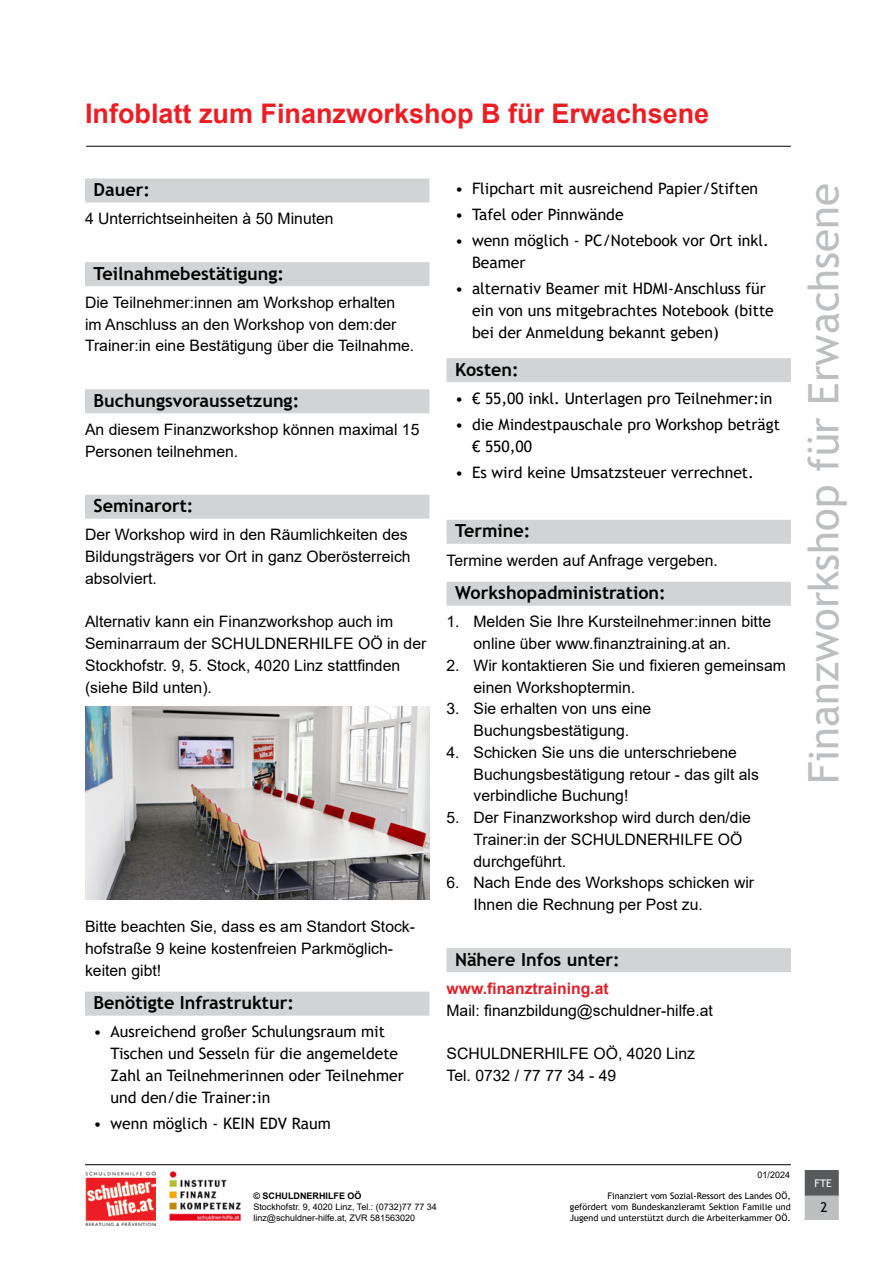
<style>
.page{position:relative;width:893px;height:1263px;background:#fff}
.page>*{position:absolute;margin:0;border:0;box-sizing:border-box;transform-origin:0 0}
.t1{font:42px "Trebuchet MS";color:#bcbec0}
.t2{font:700 27px "Arial";color:#ed1d24}
.headline_balken_20_grau{font:700 18px "Trebuchet MS";color:#000}
.lt_Lauftext_10_5{font:15.75px/21.8px "Arial";color:#000}
.t3{font:15.75px/21.8px "Trebuchet MS";color:#000}
.lt_Lauftext_10_5-2{font:700 15.75px "Arial";color:#e31f27}
.t4{font:13.5px "Trebuchet MS";color:#000}
.t5{font:10.5px "Trebuchet MS";color:#fff}
.t6{font:9px/10.8px "Trebuchet MS";color:#000;text-align:justify}
.t7{font:9px/10.8px "Arial";color:#000}
.t8{font:700 9px "Arial";color:#000}
</style>
<div class="page">
<div style="left:805px;top:1194px;width:34px;height:26px;background:#bcbec0;border:2px solid #bcbec0"></div>
<div style="left:805px;top:1170px;width:34px;height:25px;background:#58595b"></div>
<img style="left:85px;top:1171px;width:70px;height:54px">
<hr style="left:86px;top:146px;width:705px;height:1px;background:#000">
<hr style="left:85px;top:1164px;width:706px;height:1px;background:#000">
<img style="left:169px;top:1171px;width:72px;height:50px">
<div style="left:446px;top:358px;width:345px;height:24px;background:#d1d3d4"></div>
<div style="left:446px;top:520px;width:345px;height:24px;background:#d1d3d4"></div>
<div style="left:446px;top:582px;width:345px;height:24px;background:#d1d3d4"></div>
<div style="left:446px;top:948px;width:345px;height:24px;background:#d1d3d4"></div>
<div style="left:85px;top:178px;width:344px;height:24px;background:#d1d3d4"></div>
<div style="left:85px;top:262px;width:344px;height:24px;background:#d1d3d4"></div>
<div style="left:85px;top:389px;width:344px;height:24px;background:#d1d3d4"></div>
<div style="left:85px;top:495px;width:344px;height:24px;background:#d1d3d4"></div>
<div style="left:85px;top:992px;width:344px;height:24px;background:#d1d3d4"></div>
<img style="left:85px;top:706px;width:344px;height:194px">
<h2 class="t2" style="left:85px;top:95px;width:626px">Infoblatt zum Finanzworkshop B für Erwachsene</h2>
<h3 class="headline_balken_20_grau" style="left:94px;top:178px;width:58px">Dauer:</h3>
<p class="lt_Lauftext_10_5" style="left:85px;top:208px;width:250px">4 Unterrichtseinheiten à 50 Minuten</p>
<h3 class="headline_balken_20_grau" style="left:94px;top:262px;width:192px">Teilnahmebestätigung:</h3>
<p class="lt_Lauftext_10_5" style="left:85px;top:291px;width:331px">Die Teilnehmer:innen am Workshop erhalten im Anschluss an den Workshop von dem:der<br>Trainer:in eine Bestätigung über die Teilnahme.</p>
<h3 class="headline_balken_20_grau" style="left:94px;top:389px;width:207px">Buchungsvoraussetzung:</h3>
<p class="lt_Lauftext_10_5" style="left:85px;top:418px;width:336px">An diesem Finanzworkshop können maximal 15<br>Personen teilnehmen.</p>
<h3 class="headline_balken_20_grau" style="left:94px;top:495px;width:101px">Seminarort:</h3>
<p class="lt_Lauftext_10_5" style="left:85px;top:524px;width:327px">Der Workshop wird in den Räumlichkeiten des<br>Bildungsträgers vor Ort in ganz Oberösterreich absolviert.</p>
<p class="lt_Lauftext_10_5" style="left:85px;top:611px;width:343px">Alternativ kann ein Finanzworkshop auch im Seminarraum der SCHULDNERHILFE OÖ in der Stockhofstr. 9, 5. Stock, 4020 Linz stattfinden (siehe Bild unten).</p>
<p class="lt_Lauftext_10_5" style="left:85px;top:915px;width:332px">Bitte beachten Sie, dass es am Standort Stock&shy;hofstraße 9 keine kostenfreien Parkmöglich&shy;keiten gibt!</p>
<h3 class="headline_balken_20_grau" style="left:94px;top:992px;width:202px">Benötigte Infrastruktur:</h3>
<p class="t3" style="left:111px;top:1021px;width:295px;text-indent:-17px">• Ausreichend großer Schulungsraum mit Tischen und Sesseln für die angemeldete Zahl an Teilnehmerinnen oder Teilnehmer und den/die Trainer:in</p>
<p class="t3" style="left:94px;top:1112px;width:239px">• wenn möglich - KEIN EDV Raum</p>
<p class="t3" style="left:455px;top:178px;width:305px">• Flipchart mit ausreichend Papier/Stiften</p>
<p class="t3" style="left:455px;top:204px;width:170px">• Tafel oder Pinnwände</p>
<p class="t3" style="left:472px;top:230px;width:298px;text-indent:-17px">• wenn möglich - PC/Notebook vor Ort inkl.<br>Beamer</p>
<p class="t3" style="left:472px;top:278px;width:303px;text-indent:-17px">• alternativ Beamer mit HDMI-Anschluss für ein von uns mitgebrachtes Notebook (bitte bei der Anmeldung bekannt geben)</p>
<h3 class="headline_balken_20_grau" style="left:455px;top:358px;width:65px">Kosten:</h3>
<p class="t3" style="left:455px;top:387px;width:319px">• € 55,00 inkl. Unterlagen pro Teilnehmer:in</p>
<p class="t3" style="left:472px;top:413px;width:309px;text-indent:-17px">• die Mindestpauschale pro Workshop beträgt € 550,00</p>
<p class="t3" style="left:455px;top:461px;width:300px">• Es wird keine Umsatzsteuer verrechnet.</p>
<h3 class="headline_balken_20_grau" style="left:455px;top:520px;width:77px">Termine:</h3>
<p class="lt_Lauftext_10_5" style="left:446px;top:549px;width:273px">Termine werden auf Anfrage vergeben.</p>
<h3 class="headline_balken_20_grau" style="left:455px;top:582px;width:212px">Workshopadministration:</h3>
<p class="lt_Lauftext_10_5" style="left:473px;top:611px;width:299px;text-indent:-27px">1. Melden Sie Ihre Kursteilnehmer:innen bitte online über www.finanztraining.at an.</p>
<p class="lt_Lauftext_10_5" style="left:473px;top:654px;width:314px;text-indent:-27px">2. Wir kontaktieren Sie und fixieren gemeinsam einen Workshoptermin.</p>
<p class="lt_Lauftext_10_5" style="left:446px;top:698px;width:206px;text-align:center">3. Sie erhalten von uns eine<br>Buchungsbestätigung.</p>
<p class="lt_Lauftext_10_5" style="left:473px;top:741px;width:287px;text-indent:-27px">4. Schicken Sie uns die unterschriebene<br>Buchungsbestätigung retour - das gilt als verbindliche Buchung!</p>
<p class="lt_Lauftext_10_5" style="left:473px;top:807px;width:279px;text-indent:-27px">5. Der Finanzworkshop wird durch den/die<br>Trainer:in der SCHULDNERHILFE OÖ durchgeführt.</p>
<p class="lt_Lauftext_10_5" style="left:473px;top:872px;width:282px;text-indent:-27px">6. Nach Ende des Workshops schicken wir<br>Ihnen die Rechnung per Post zu.</p>
<h3 class="headline_balken_20_grau" style="left:455px;top:948px;width:166px">Nähere Infos unter:</h3>
<p class="lt_Lauftext_10_5-2" style="left:446px;top:977px;width:164px">www.finanztraining.at</p>
<p class="lt_Lauftext_10_5" style="left:446px;top:999px;width:268px">Mail: finanzbildung@schuldner-hilfe.at</p>
<p class="lt_Lauftext_10_5" style="left:446px;top:1042px;width:250px">SCHULDNERHILFE OÖ, 4020 Linz</p>
<p class="lt_Lauftext_10_5" style="left:446px;top:1064px;width:171px">Tel. 0732 / 77 77 34 - 49</p>
<h1 class="t1" style="left:797px;top:784px;width:602px;rotate:-90deg">Finanzworkshop für Erwachsene</h1>
<p class="t8" style="left:253px;top:1189px;width:110px">© SCHULDNERHILFE OÖ</p>
<p class="t7" style="left:253px;top:1201px;width:185px">Stockhofstr. 9, 4020 Linz, Tel.: (0732)77 77 34 linz@schuldner-hilfe.at, ZVR 581563020</p>
<p class="t7" style="left:758px;top:1169px;width:34px">01/2024</p>
<p class="t6" style="left:570px;top:1190px;width:222px;text-indent:38px">Finanziert vom Sozial-Ressort des Landes OÖ, gefördert vom Bundeskanzleramt Sektion Familie und Jugend und unterstützt durch die Arbeiterkammer OÖ.</p>
<p class="t4" style="left:820px;top:1198px;width:9px">2</p>
<p class="t5" style="left:815px;top:1177px;width:19px">FTE</p>
</div>
